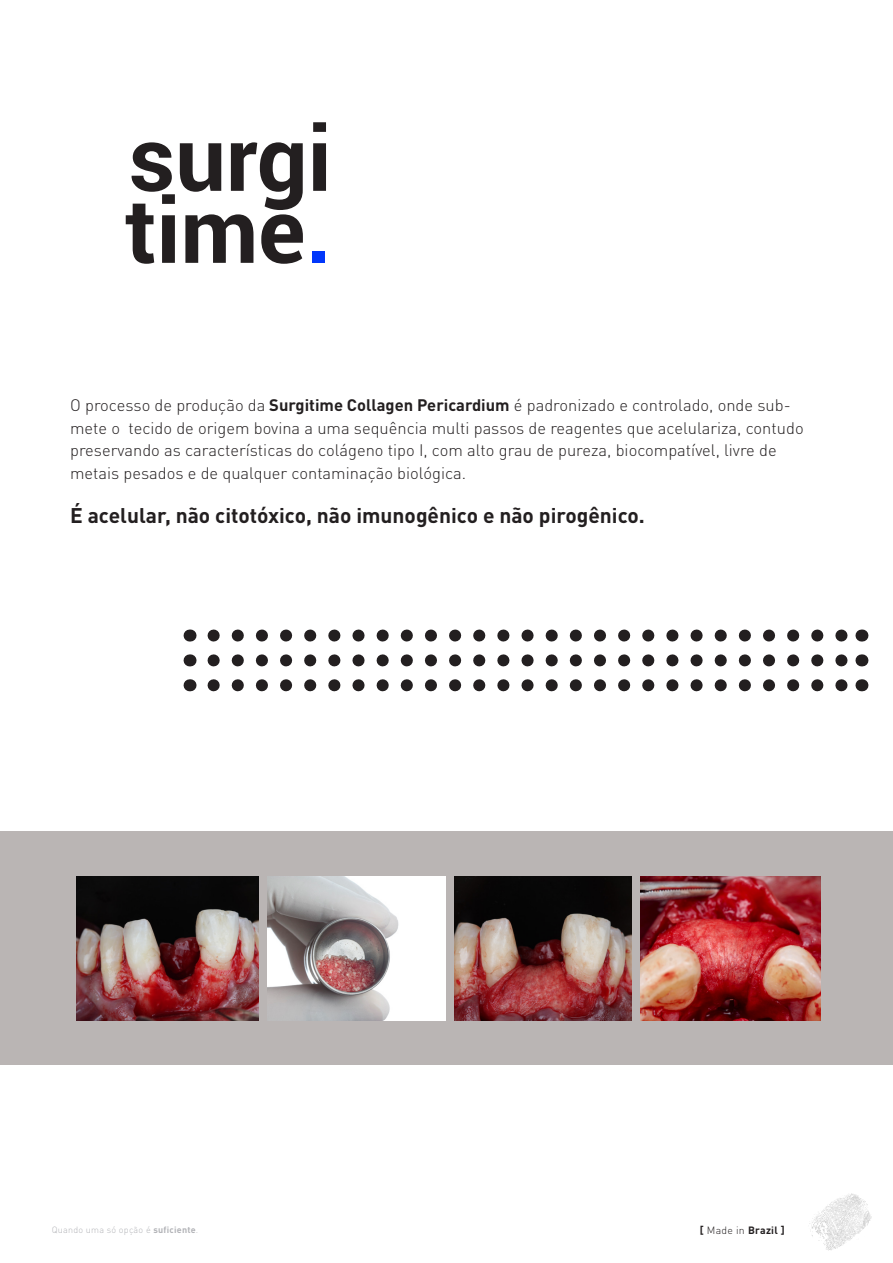
<style>
.page{position:relative;width:893px;height:1263px;background:#fff}
.page>*{position:absolute;margin:0;border:0;box-sizing:border-box;transform-origin:0 0}
.t1{font:700 90px "Roboto";color:#231f20}
.Subtitle_Black_1{font:700 21px "DIN Pro";color:#231f20}
.Subtitle_Black_1-2{font:300 16.5px/22.5px "DIN Pro";color:#231f20}
.t2{font:700 10.5px "DIN Pro";letter-spacing:.025em;color:#231f20}
.t3{font:300 9px "DIN Pro";letter-spacing:.025em;color:#b2b3b7}
.s1{color:#0137fb}
.s2{font-weight:700}
.s3{font-weight:300}
</style>
<div class="page">
<svg style="left:809px;top:1193px;width:62px;height:57px"></svg>
<svg style="left:214px;top:629px;width:634px;height:12px"></svg>
<svg style="left:190px;top:629px;width:1px;height:12px"></svg>
<svg style="left:861px;top:629px;width:1px;height:12px"></svg>
<svg style="left:214px;top:654px;width:634px;height:12px"></svg>
<svg style="left:190px;top:654px;width:1px;height:12px"></svg>
<svg style="left:861px;top:654px;width:1px;height:12px"></svg>
<svg style="left:214px;top:679px;width:634px;height:12px"></svg>
<svg style="left:190px;top:679px;width:1px;height:12px"></svg>
<svg style="left:861px;top:679px;width:1px;height:12px"></svg>
<div style="left:0;top:831px;width:893px;height:234px;background:#bab5b4"></div>
<img style="left:76px;top:876px;width:182px;height:144px">
<img style="left:267px;top:876px;width:178px;height:144px">
<img style="left:454px;top:876px;width:178px;height:144px">
<img style="left:641px;top:876px;width:180px;height:144px">
<p class="t1" style="left:129px;top:95px;width:204px">surgi</p>
<p class="t1" style="left:125px;top:167px;width:208px">time<span class="s1">.</span></p>
<p class="Subtitle_Black_1-2" style="left:70px;top:393px;width:735px">O processo de produção da <span class="s2">Surgitime Collagen Pericardium</span> é padronizado e controlado, onde sub&shy;mete o tecido de origem bovina a uma sequência multi passos de reagentes que acelulariza, contudo preservando as características do colágeno tipo I, com alto grau de pureza, biocompatível, livre de metais pesados e de qualquer contaminação biológica.</p>
<p class="Subtitle_Black_1" style="left:70px;top:498px;width:576px">É acelular, não citotóxico, não imunogênico e não pirogênico.</p>
<p class="t3" style="left:52px;top:1223px;width:148px">Quando uma só opção é <span class="s2">suficiente</span>.</p>
<p class="t2" style="left:700px;top:1222px;width:86px">[ <span class="s3">Made in</span> Brazil ]</p>
</div>
